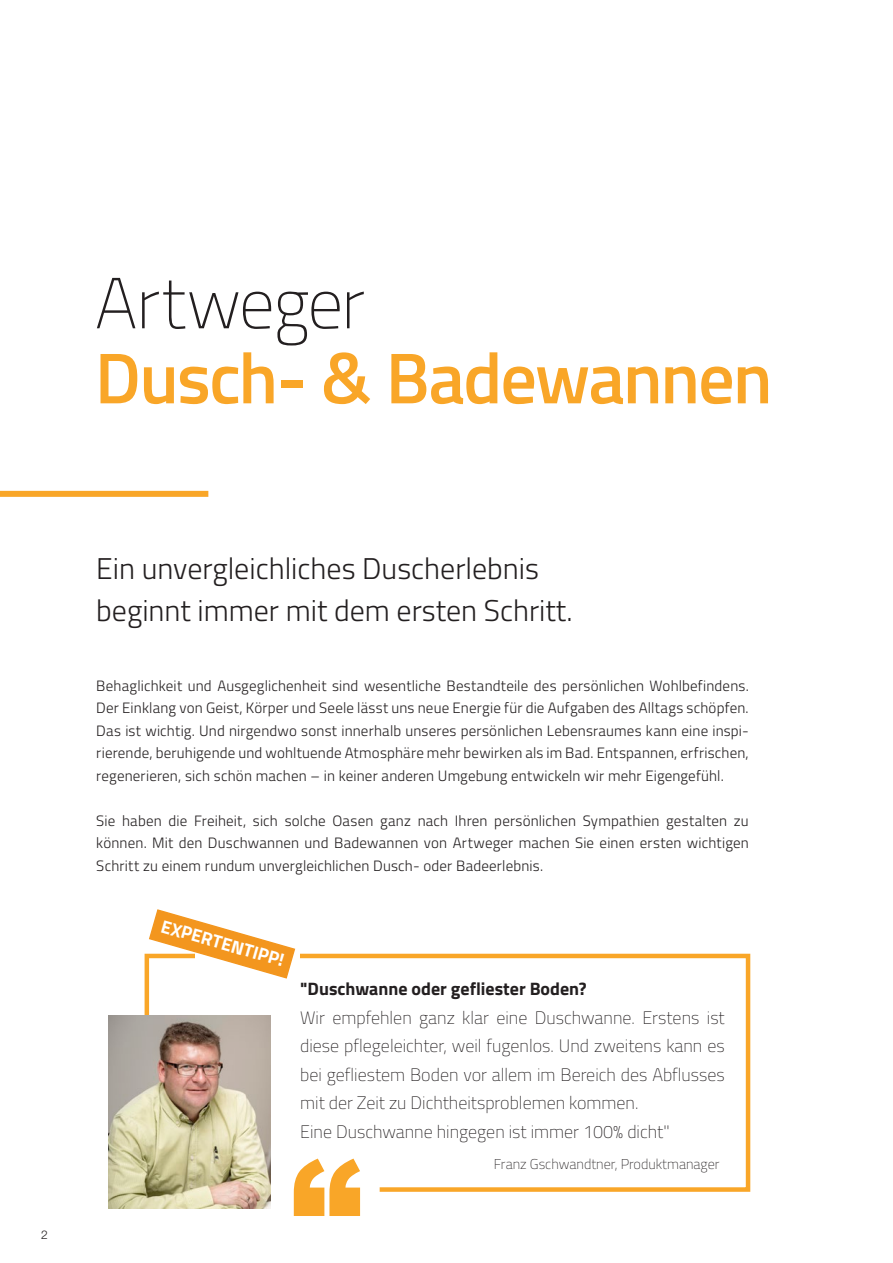
<style>
.page{position:relative;width:893px;height:1263px;background:#fff}
.page>*{position:absolute;margin:0;border:0;box-sizing:border-box;transform-origin:0 0}
.t1{font:600 72px "Titillium";letter-spacing:-.025em;color:#f9a628}
.t2{font:100 72px "Titillium";letter-spacing:-.025em;color:#231f20}
.t3{font:300 30px/42px "Titillium";color:#231f20}
.t4{font:700 18.3px "Titillium";color:#fff}
.t5{font:100 18px/28.5px "Titillium";color:#231f20}
.t6{font:700 18px "Titillium";color:#231f20}
.t7{font:300 15px/22.5px "Titillium";letter-spacing:.01em;color:#231f20;text-align:justify}
.t8{font:100 14.25px "Titillium";color:#231f20}
.t9{font:300 12px "Helvetica Neue LT Std";color:#231f20}
</style>
<div class="page">
<div style="left:0;top:491px;width:208px;height:6px;background:#f9a628"></div>
<svg style="left:144px;top:953px;width:607px;height:241px"></svg>
<img style="left:109px;top:1015px;width:161px;height:193px">
<svg style="left:294px;top:1158px;width:66px;height:58px"></svg>
<div style="left:195px;top:928px;width:105px;height:45px;background:#fff"></div>
<svg style="left:148px;top:909px;width:148px;height:70px"></svg>
<h1 class="t2" style="left:95px;top:252px;width:272px">Artweger</h1>
<h1 class="t1" style="left:95px;top:324px;width:679px">Dusch- &amp; Badewannen</h1>
<p class="t9" style="left:41px;top:1227px;width:8px">2</p>
<h2 class="t3" style="left:96px;top:546px;width:478px">Ein unvergleichliches Duscherlebnis beginnt immer mit dem ersten Schritt.</h2>
<p class="t7" style="left:96px;top:673px;width:654px">Behaglichkeit und Ausgeglichenheit sind wesentliche Bestandteile des persönlichen Wohlbefindens.<br>Der Einklang von Geist, Körper und Seele lässt uns neue Energie für die Aufgaben des Alltags schöpfen.<br>Das ist wichtig. Und nirgendwo sonst innerhalb unseres persönlichen Lebensraumes kann eine inspi&shy;rierende, beruhigende und wohltuende Atmosphäre mehr bewirken als im Bad. Entspannen, erfrischen, regenerieren, sich schön machen – in keiner anderen Umgebung entwickeln wir mehr Eigengefühl.</p>
<p class="t7" style="left:96px;top:808px;width:654px">Sie haben die Freiheit, sich solche Oasen ganz nach Ihren persönlichen Sympathien gestalten zu können. Mit den Duschwannen und Badewannen von Artweger machen Sie einen ersten wichtigen Schritt zu einem rundum unvergleichlichen Dusch- oder Badeerlebnis.</p>
<p class="t4" style="left:166px;top:912px;width:129px;rotate:16deg">EXPERTENTIPP!</p>
<p class="t6" style="left:300px;top:975px;width:288px">"Duschwanne oder gefliester Boden?</p>
<p class="t5" style="left:300px;top:1002px;width:426px">Wir empfehlen ganz klar eine Duschwanne. Erstens ist diese pflegeleichter, weil fugenlos. Und zweitens kann es bei gefliestem Boden vor allem im Bereich des Abflusses mit der Zeit zu Dichtheitsproblemen kommen.<br>Eine Duschwanne hingegen ist immer 100% dicht"</p>
<p class="t8" style="left:494px;top:1154px;width:227px">Franz Gschwandtner, Produktmanager</p>
</div>
